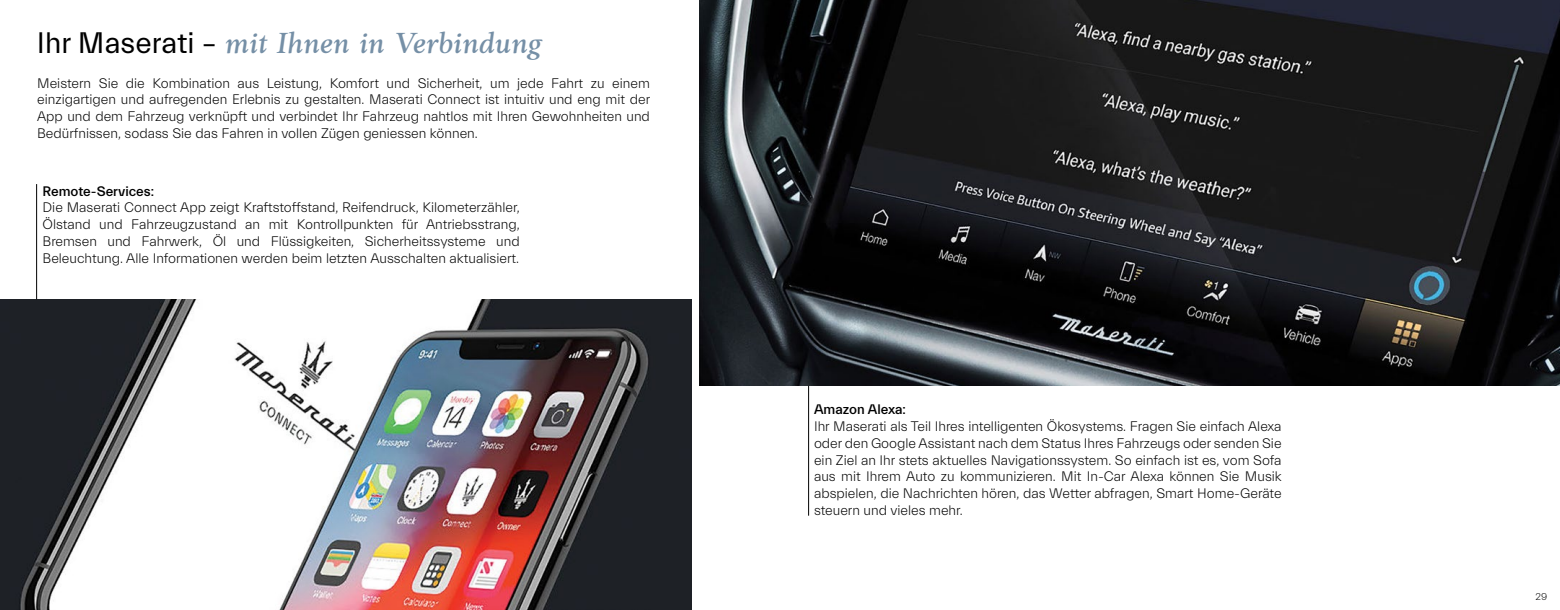
<style>
.page{position:relative;width:1560px;height:610px;background:#fff}
.page>*{position:absolute;margin:0;border:0;box-sizing:border-box;transform-origin:0 0}
.t1{font:italic 500 30px "Anko";color:#758fa6}
.t2{font:300 14px/16.8px "Everett";color:#000;text-align:justify}
.t3{font:500 14px "Everett";color:#000}
.t4{font:300 10px "Everett";color:#000}
.s1{font-family:"Everett";font-weight:400;font-style:normal;color:#000}
</style>
<div class="page">
<img style="left:0;top:299px;width:691px;height:310px">
<hr style="left:36px;top:184px;width:1px;height:115px;background:#000">
<img style="left:699px;top:0;width:860px;height:386px">
<hr style="left:808px;top:386px;width:1px;height:129px;background:#000">
<h1 class="t1" style="left:37px;top:26px;width:505px"><span class="s1">Ihr Maserati –</span> mit Ihnen in Verbindung</h1>
<p class="t2" style="left:37px;top:75px;width:614px">Meistern Sie die Kombination aus Leistung, Komfort und Sicherheit, um jede Fahrt zu einem einzigartigen und aufregenden Erlebnis zu gestalten. Maserati Connect ist intuitiv und eng mit der App und dem Fahrzeug verknüpft und verbindet Ihr Fahrzeug nahtlos mit Ihren Gewohnheiten und Bedürfnissen, sodass Sie das Fahren in vollen Zügen geniessen können.</p>
<p class="t3" style="left:43px;top:183px;width:113px">Remote-Services:</p>
<p class="t2" style="left:43px;top:199px;width:478px">Die Maserati Connect App zeigt Kraftstoffstand, Reifendruck, Kilometerzähler, Ölstand und Fahrzeugzustand an mit Kontrollpunkten für Antriebsstrang, Bremsen und Fahrwerk, Öl und Flüssigkeiten, Sicherheitssysteme und Beleuchtung. Alle Informationen werden beim letzten Ausschalten aktualisiert.</p>
<p class="t3" style="left:814px;top:401px;width:93px">Amazon Alexa:</p>
<p class="t2" style="left:814px;top:418px;width:469px">Ihr Maserati als Teil Ihres intelligenten Ökosystems. Fragen Sie einfach Alexa oder den Google Assistant nach dem Status Ihres Fahrzeugs oder senden Sie ein Ziel an Ihr stets aktuelles Navigationssystem. So einfach ist es, vom Sofa aus mit Ihrem Auto zu kommunizieren. Mit In-Car Alexa können Sie Musik abspielen, die Nachrichten hören, das Wetter abfragen, Smart Home-Geräte steuern und vieles mehr.</p>
<p class="t4" style="left:1535px;top:591px;width:13px">29</p>
</div>
